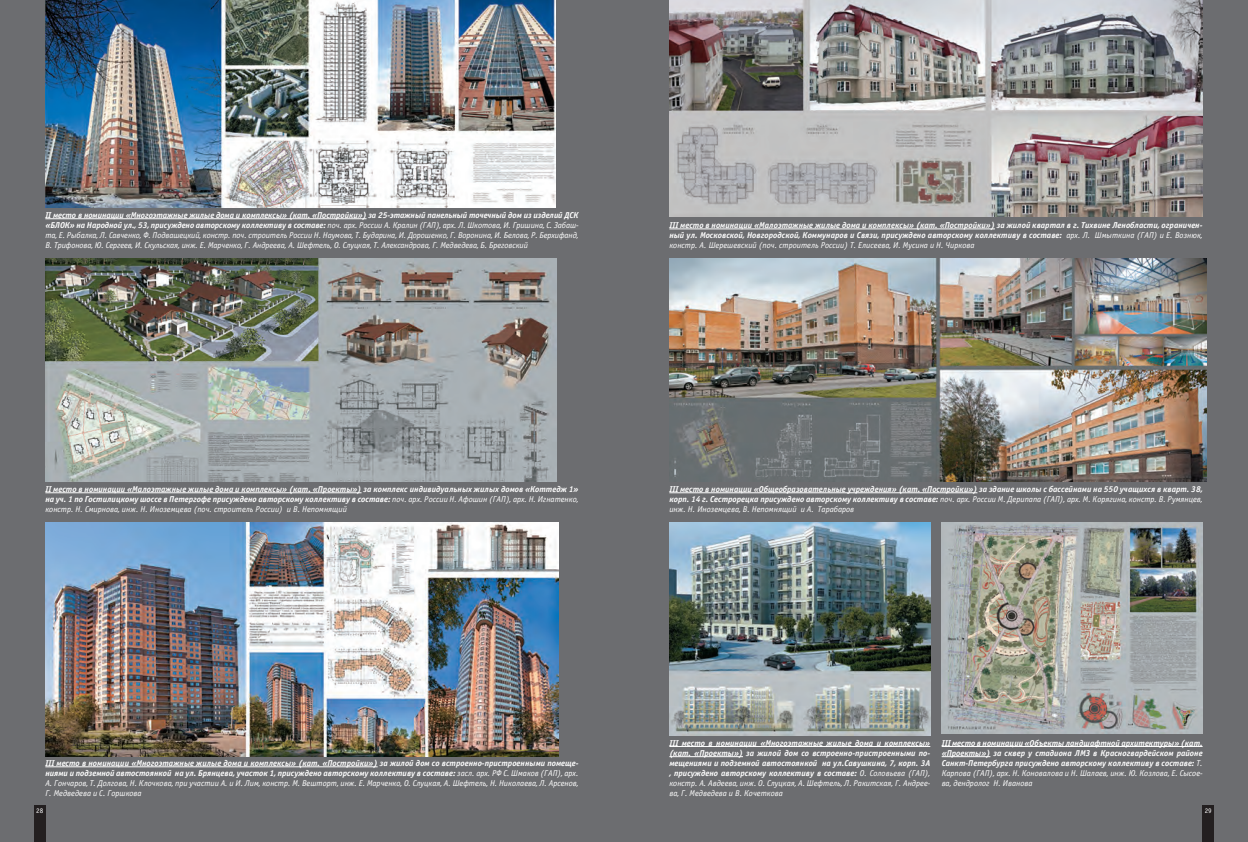
<style>
.page{position:relative;width:1248px;height:842px;background:#fff}
.page>*{position:absolute;margin:0;border:0;box-sizing:border-box;transform-origin:0 0}
.images{font:italic 700 8.5px/10.1px "Officina Sans Cyr";color:#fff;text-align:justify}
.images-2{font:italic 8.5px/10.1px "Officina Sans Cyr";letter-spacing:-.01em;color:#fff;text-align:justify}
.t1{font:7px "Officina Sans Cyr";color:#fff}
.s1{font-weight:700}
.s2{font-weight:400}
</style>
<div class="page">
<div style="left:624px;top:0;width:623px;height:842px;background:#6c6d70"></div>
<div style="left:0;top:0;width:624px;height:842px;background:#6c6d70"></div>
<img style="left:45px;top:258px;width:511px;height:224px">
<img style="left:45px;top:0;width:510px;height:208px">
<img style="left:669px;top:258px;width:536px;height:224px">
<img style="left:941px;top:522px;width:261px;height:212px">
<img style="left:45px;top:522px;width:513px;height:234px">
<img style="left:669px;top:0;width:533px;height:217px">
<img style="left:669px;top:522px;width:261px;height:213px">
<hr style="left:45px;top:219px;width:321px;height:1px;background:#fff">
<hr style="left:669px;top:229px;width:325px;height:1px;background:#fff">
<hr style="left:45px;top:493px;width:316px;height:1px;background:#fff">
<hr style="left:669px;top:493px;width:308px;height:1px;background:#fff">
<hr style="left:45px;top:767px;width:332px;height:1px;background:#fff">
<hr style="left:669px;top:746px;width:261px;height:1px;background:#fff">
<hr style="left:669px;top:756px;width:74px;height:1px;background:#fff">
<hr style="left:941px;top:746px;width:261px;height:1px;background:#fff">
<hr style="left:941px;top:756px;width:49px;height:1px;background:#fff">
<div style="left:34px;top:805px;width:11px;height:37px;background:#231f20"></div>
<div style="left:1202px;top:805px;width:11px;height:37px;background:#231f20"></div>
<p class="images-2" style="left:45px;top:210px;width:534px"><span class="s1">II место в номинации «Многоэтажные жилые дома и комплексы» (кат. «Постройки») за 25-этажный панельный точечный дом из изделий ДСК «БЛОК» на Народной ул., 53, присуждено авторскому коллективу в составе:</span> поч. арх. России А. Кралин (ГАП), арх. Л. Шкотова, И. Гришина, С. Забаш&shy;та, Е. Рыбалка, Л. Савченко, Ф. Подвашецкий, констр. поч. строитель России Н. Наумова, Т. Бударина, И. Дорошенко, Г. Воронина, И. Белова, Р. Берхифанд, В. Трифонова, Ю. Сергеев, И. Скульская, инж. Е. Марченко, Г. Андреева, А. Шефтель, О. Слуцкая, Т. Александрова, Г. Медведева, Б. Бреговский</p>
<p class="images" style="left:669px;top:220px;width:534px">III место в номинации «Малоэтажные жилые дома и комплексы» (кат. «Постройки») за жилой квартал в г. Тихвине Ленобласти, ограничен&shy;ный ул. Московской, Новгородской, Коммунаров и Связи, присуждено авторскому коллективу в составе: <span class="s2">арх. Л. Шмыткина (ГАП) и Е. Вознюк, констр. А. Шерешевский (поч. строитель России) Т. Елисеева, И. Мусина и Н. Чиркова</span></p>
<p class="images" style="left:45px;top:484px;width:534px">II место в номинации «Малоэтажные жилые дома и комплексы» (кат. «Проекты») за комплекс индивидуальных жилых домов «Коттедж 1» на уч. 1 по Гостилицкому шоссе в Петергофе присуждено авторскому коллективу в составе: <span class="s2">поч. арх. России Н. Афошин (ГАП), арх. Н. Игнатенко, констр. Н. Смирнова, инж. Н. Иноземцева (поч. строитель России) и В. Непомнящий</span></p>
<p class="images" style="left:669px;top:484px;width:534px">III место в номинации «Общеобразовательные учреждения» (кат. «Постройки») за здание школы с бассейнами на 550 учащихся в кварт. 38, корп. 14 г. Сестрорецка присуждено авторскому коллективу в составе: <span class="s2">поч. арх. России М. Дерипапа (ГАП), арх. М. Корягина, констр. В. Румянцев, инж. Н. Иноземцева, В. Непомнящий и А. Тарабаров</span></p>
<p class="images" style="left:45px;top:758px;width:534px">III место в номинации «Многоэтажные жилые дома и комплексы» (кат. «Постройки») за жилой дом со встроенно-пристроенными помеще&shy;ниями и подземной автостоянкой на ул. Брянцева, участок 1, присуждено авторскому коллективу в составе: <span class="s2">засл. арх. РФ С. Шмаков (ГАП), арх.<br>А. Гончаров, Т. Долгова, Н. Клочкова, при участии А. и И. Лим, констр. М. Вешторт, инж. Е. Марченко, О. Слуцкая, А. Шефтель, Н. Николаева, Л. Арсенов, Г. Медведева и С. Горшкова</span></p>
<p class="images" style="left:669px;top:738px;width:262px">III место в номинации «Многоэтажные жилые дома и комплексы» (кат. «Проекты») за жилой дом со встроенно-пристроенными по&shy;мещениями и подземной автостоянкой на ул.Савушкина, 7, корп. 3А , присуждено авторскому коллективу в составе: <span class="s2">О. Соловьева (ГАП), констр. А. Авдеева, инж. О. Слуцкая, А. Шефтель, Л. Ракитская, Г. Андрее&shy;ва, Г. Медведева и В. Кочеткова</span></p>
<p class="images" style="left:941px;top:738px;width:262px">III место в номинации «Объекты ландшафтной архитектуры» (кат. «Проекты») за сквер у стадиона ЛМЗ в Красногвардейском районе Санкт-Петербурга присуждено авторскому коллективу в составе: <span class="s2">Т.<br>Карпова (ГАП), арх. Н. Коновалова и Н. Шалаев, инж. Ю. Козлова, Е. Сысое&shy;ва, дендролог Н. Иванова</span></p>
<p class="t1" style="left:36px;top:807px;width:9px">28</p>
<p class="t1" style="left:1204px;top:807px;width:8px">29</p>
</div>
